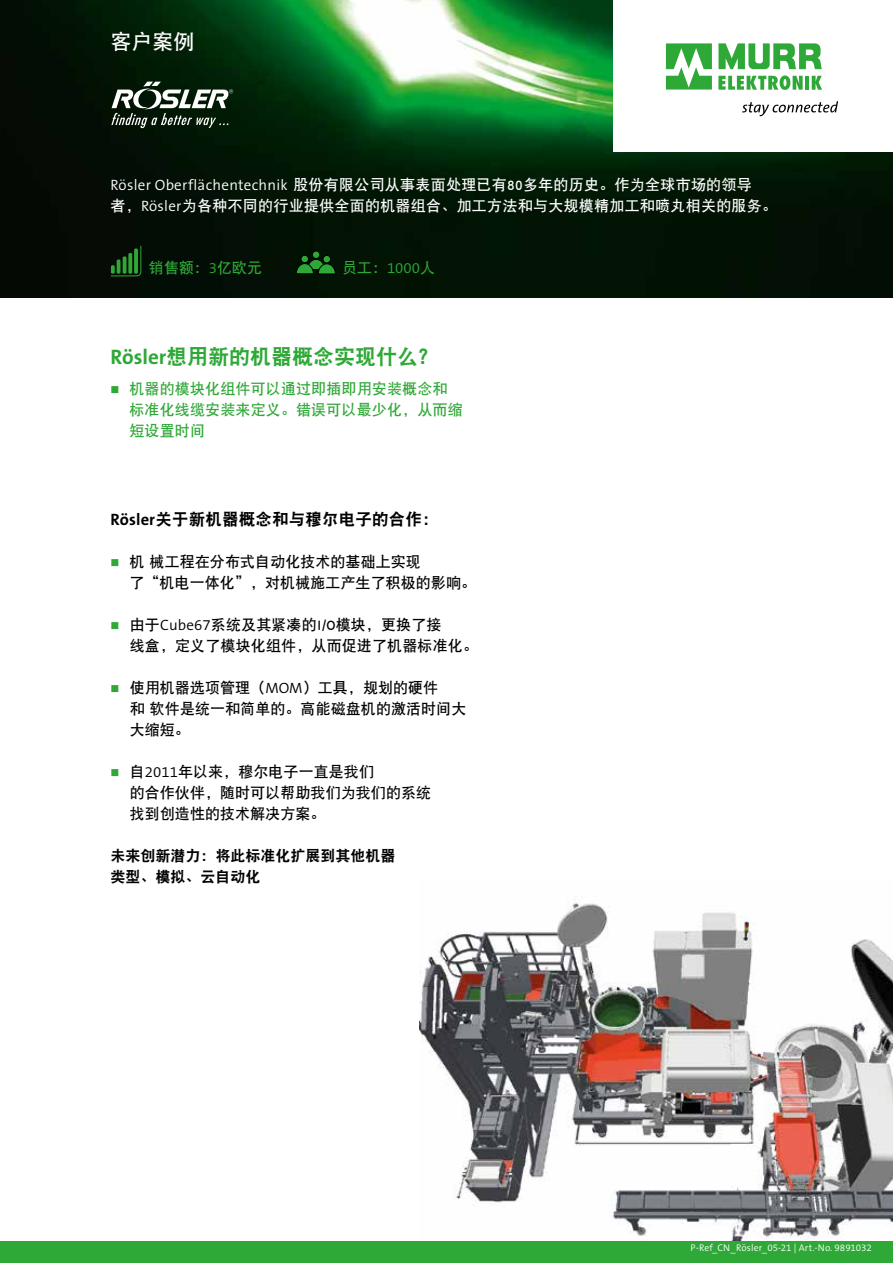
<style>
.page{position:relative;width:893px;height:1263px;background:#fff}
.page>*{position:absolute;margin:0;border:0;box-sizing:border-box;transform-origin:0 0}
.t1{font:21px "DF Hei GB W9";color:#2ea836}
.t2{font:21px "DF Hei GB W7";color:#fff}
.t3{font:16.5px "DF Hei GB W9";letter-spacing:.01em;color:#000}
.t4{font:15px/21px "DF Hei GB W7";letter-spacing:.005em;color:#000}
.t5{font:15px/21px "DF Hei GB W7";letter-spacing:.02em;color:#fff}
.t6{font:15px/21px "DF Hei GB W7";letter-spacing:.01em;color:#2ea836}
.t7{font:15px/21px "DF Hei GB W9";color:#000}
.t8{font:300 9.75px "The Sans B4";color:#fff}
.s1{font-family:"The Sans B Plus W4";font-weight:300}
.s2{font-family:"The Sans B Plus W7";font-weight:700}
.s3{color:#2ea836}
</style>
<div class="page">
<img style="left:419px;top:903px;width:474px;height:339px">
<img style="left:0;top:0;width:893px;height:298px">
<div style="left:613px;top:0;width:280px;height:152px;background:#fff"></div>
<hr style="left:805px;top:76px;width:4px;height:14px;background:#2ea836">
<svg style="left:812px;top:76px;width:10px;height:14px"></svg>
<svg style="left:718px;top:43px;width:104px;height:26px"></svg>
<svg style="left:742px;top:101px;width:96px;height:15px"></svg>
<svg style="left:666px;top:43px;width:46px;height:47px"></svg>
<svg style="left:718px;top:75px;width:85px;height:15px"></svg>
<div style="left:0;top:1242px;width:893px;height:21px;background:#2ea836"></div>
<svg style="left:111px;top:82px;width:122px;height:46px"></svg>
<svg style="left:110px;top:245px;width:32px;height:32px"></svg>
<hr style="left:117px;top:259px;width:3px;height:15px;background:#2ea836;border-radius:2px">
<svg style="left:123px;top:256px;width:4px;height:18px"></svg>
<svg style="left:128px;top:253px;width:4px;height:21px"></svg>
<hr style="left:134px;top:248px;width:4px;height:26px;background:#2ea836;border-radius:2px">
<div style="left:312px;top:251px;width:8px;height:7px;background:#2ea836;border-radius:50%"></div>
<div style="left:312px;top:251px;width:8px;height:8px;border:1px solid #000;border-radius:50%"></div>
<div style="left:323px;top:255px;width:7px;height:8px;background:#2ea836;border-radius:50%"></div>
<div style="left:323px;top:255px;width:8px;height:8px;border:1px solid #000;border-radius:50%"></div>
<div style="left:301px;top:255px;width:7px;height:8px;background:#2ea836;border-radius:50%"></div>
<div style="left:301px;top:255px;width:8px;height:8px;border:1px solid #000;border-radius:50%"></div>
<svg style="left:296px;top:259px;width:40px;height:16px"></svg>
<h1 class="t2" style="left:111px;top:30px;width:85px">客户案例</h1>
<p class="t5" style="left:111px;top:174px;width:668px"><span class="s1">Rösler Oberflächentechnik</span> 股份有限公司从事表面处理已有80多年的历史。作为全球市场的领导<br>者，<span class="s1">Rösler</span>为各种不同的行业提供全面的机器组合、加工方法和与大规模精加工和喷丸相关的服务。</p>
<p class="t6" style="left:149px;top:257px;width:115px">销售额：<span class="s1">3</span>亿欧元</p>
<p class="t6" style="left:342px;top:257px;width:94px">员工：<span class="s1">1000</span>人</p>
<h1 class="t1" style="left:111px;top:345px;width:330px"><span class="s2">Rösler</span>想用新的机器概念实现什么？</h1>
<p class="t6" style="left:130px;top:378px;width:335px;text-indent:-19px">■ 机器的模块化组件可以通过即插即用安装概念和标准化线缆安装来定义。错误可以最少化，从而缩短设置时间</p>
<p class="t3" style="left:111px;top:510px;width:329px"><span class="s2">Rösler</span>关于新机器概念和与穆尔电子的合作：</p>
<p class="t4" style="left:130px;top:550px;width:348px;text-indent:-19px"><span class="s3">■</span> 机 械工程在分布式自动化技术的基础上实现<br>了“机电一体化”，对机械施工产生了积极的影响。</p>
<p class="t4" style="left:130px;top:613px;width:350px;text-indent:-19px"><span class="s3">■</span> 由于<span class="s1">Cube67</span>系统及其紧凑的I/O模块，更换了接<br>线盒，定义了模块化组件，从而促进了机器标准化。</p>
<p class="t4" style="left:130px;top:676px;width:338px;text-indent:-19px"><span class="s3">■</span> 使用机器选项管理（<span class="s1">MOM</span>）工具，规划的硬件<br>和 软件是统一和简单的。高能磁盘机的激活时间大大缩短。</p>
<p class="t4" style="left:130px;top:760px;width:303px;text-indent:-19px"><span class="s3">■</span> 自<span class="s1">2011</span>年以来，穆尔电子一直是我们<br>的合作伙伴，随时可以帮助我们为我们的系统找到创造性的技术解决方案。</p>
<p class="t7" style="left:111px;top:844px;width:286px">未来创新潜力：将此标准化扩展到其他机器类型、模拟、云自动化</p>
<p class="t8" style="left:691px;top:1242px;width:183px">P-Ref_CN_Rösler_05-21 | Art.-No. 9891032</p>
</div>
